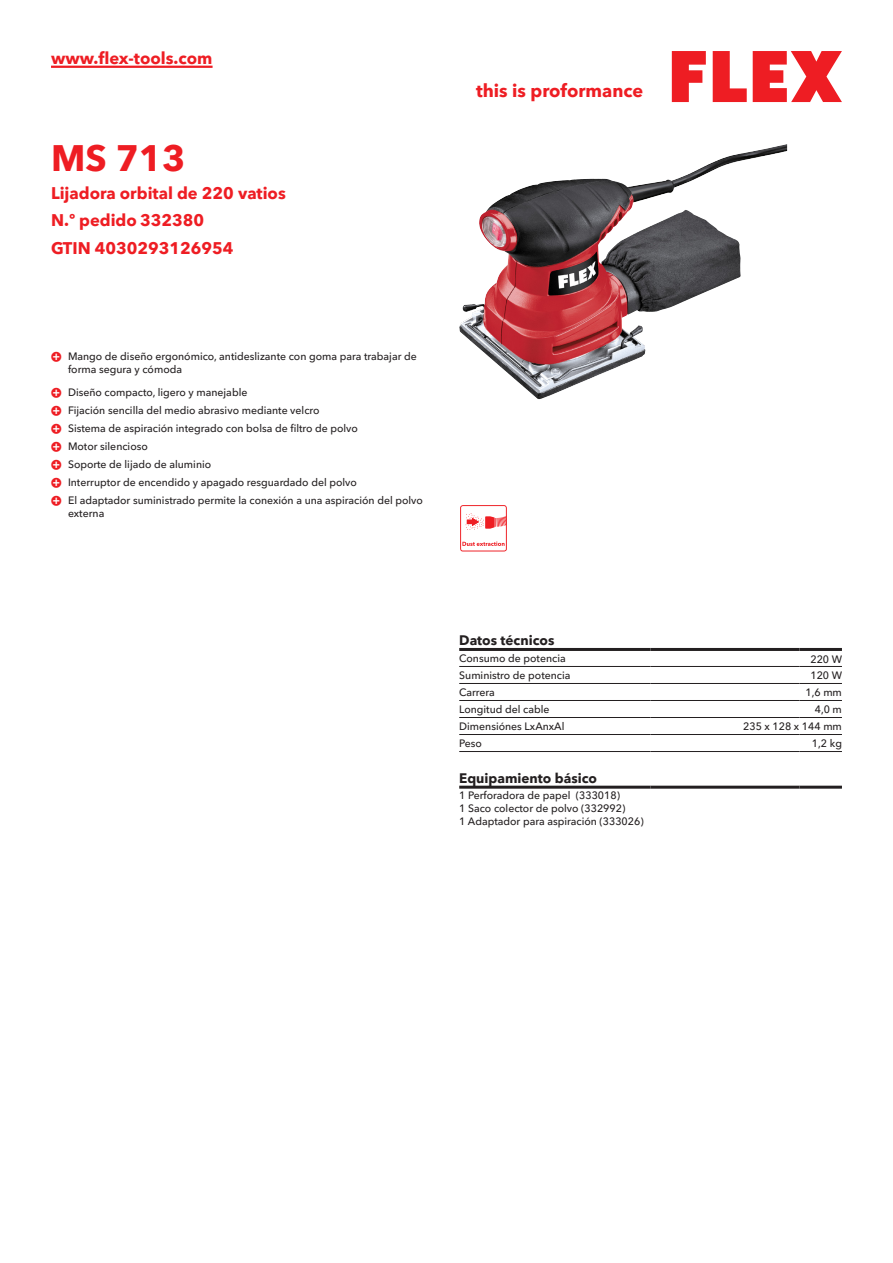
<style>
.page{position:relative;width:893px;height:1263px;background:#fff}
.page>*{position:absolute;margin:0;border:0;box-sizing:border-box;transform-origin:0 0}
.CB_AF_Product-name{font:700 36px "Avenir Next W1 G";color:#ee1d23}
.t1{font:700 18px "Avenir Next W1 G";color:#ee1d23}
.CB_AF_Product-short{font:700 16.5px "Avenir Next W1 G";color:#ee1d23}
.CB_AF_Order-number{font:700 16.5px "Avenir Next W1 G";color:#ee1d23}
.CB_AF_Table-headline{font:700 13.5px "Avenir Next W1 G";color:#231f20}
.CB_AF_Table-specific{font:500 10.5px/12.6px "Avenir Next W1 G";color:#231f20}
</style>
<div class="page">
<svg style="left:672px;top:51px;width:34px;height:51px"></svg>
<svg style="left:713px;top:51px;width:34px;height:51px"></svg>
<svg style="left:753px;top:51px;width:89px;height:51px"></svg>
<hr style="left:51px;top:66px;width:162px;height:2px;background:#ee1d23">
<img style="left:459px;top:146px;width:318px;height:253px">
<hr style="left:459px;top:666px;width:192px;height:1px;background:#231f20">
<hr style="left:651px;top:666px;width:148px;height:1px;background:#231f20">
<hr style="left:799px;top:666px;width:43px;height:1px;background:#231f20">
<hr style="left:459px;top:683px;width:192px;height:1px;background:#231f20">
<hr style="left:651px;top:683px;width:148px;height:1px;background:#231f20">
<hr style="left:799px;top:683px;width:43px;height:1px;background:#231f20">
<hr style="left:459px;top:700px;width:192px;height:1px;background:#231f20">
<hr style="left:651px;top:700px;width:148px;height:1px;background:#231f20">
<hr style="left:799px;top:700px;width:43px;height:1px;background:#231f20">
<hr style="left:459px;top:717px;width:192px;height:1px;background:#231f20">
<hr style="left:651px;top:717px;width:148px;height:1px;background:#231f20">
<hr style="left:799px;top:717px;width:43px;height:1px;background:#231f20">
<hr style="left:459px;top:734px;width:192px;height:1px;background:#231f20">
<hr style="left:651px;top:734px;width:148px;height:1px;background:#231f20">
<hr style="left:799px;top:734px;width:43px;height:1px;background:#231f20">
<hr style="left:459px;top:751px;width:192px;height:1px;background:#231f20">
<hr style="left:651px;top:751px;width:148px;height:1px;background:#231f20">
<hr style="left:799px;top:751px;width:43px;height:1px;background:#231f20">
<hr style="left:459px;top:648px;width:192px;height:3px;background:#231f20">
<hr style="left:651px;top:648px;width:148px;height:3px;background:#231f20">
<hr style="left:799px;top:648px;width:43px;height:3px;background:#231f20">
<hr style="left:459px;top:786px;width:192px;height:3px;background:#231f20">
<hr style="left:651px;top:786px;width:148px;height:3px;background:#231f20">
<hr style="left:799px;top:786px;width:43px;height:3px;background:#231f20">
<svg style="left:460px;top:505px;width:47px;height:46px"></svg>
<h3 class="CB_AF_Product-short" style="left:51px;top:45px;width:163px">www.flex-tools.com</h3>
<p class="CB_AF_Product-name" style="left:51px;top:130px;width:136px">MS 713</p>
<p class="CB_AF_Product-short" style="left:51px;top:180px;width:236px">Lijadora orbital de 220 vatios</p>
<p class="CB_AF_Order-number" style="left:51px;top:207px;width:155px">N.º pedido 332380</p>
<p class="CB_AF_Order-number" style="left:51px;top:235px;width:184px">GTIN 4030293126954</p>
<p class="CB_AF_Table-specific" style="left:68px;top:349px;width:350px">Mango de diseño ergonómico, antideslizante con goma para trabajar de forma segura y cómoda</p>
<p class="CB_AF_Table-specific" style="left:68px;top:385px;width:181px">Diseño compacto, ligero y manejable</p>
<p class="CB_AF_Table-specific" style="left:68px;top:403px;width:253px">Fijación sencilla del medio abrasivo mediante velcro</p>
<p class="CB_AF_Table-specific" style="left:68px;top:421px;width:291px">Sistema de aspiración integrado con bolsa de filtro de polvo</p>
<p class="CB_AF_Table-specific" style="left:68px;top:439px;width:81px">Motor silencioso</p>
<p class="CB_AF_Table-specific" style="left:68px;top:457px;width:145px">Soporte de lijado de aluminio</p>
<p class="CB_AF_Table-specific" style="left:68px;top:475px;width:290px">Interruptor de encendido y apagado resguardado del polvo</p>
<p class="CB_AF_Table-specific" style="left:68px;top:493px;width:356px">El adaptador suministrado permite la conexión a una aspiración del polvo externa</p>
<h2 class="t1" style="left:476px;top:77px;width:169px">this is proformance</h2>
<p class="CB_AF_Table-headline" style="left:459px;top:630px;width:97px">Datos técnicos</p>
<p class="CB_AF_Table-specific" style="left:459px;top:651px;width:108px">Consumo de potencia</p>
<p class="CB_AF_Table-specific" style="left:810px;top:652px;width:33px">220 W</p>
<p class="CB_AF_Table-specific" style="left:459px;top:668px;width:113px">Suministro de potencia</p>
<p class="CB_AF_Table-specific" style="left:810px;top:668px;width:33px">120 W</p>
<p class="CB_AF_Table-specific" style="left:459px;top:685px;width:37px">Carrera</p>
<p class="CB_AF_Table-specific" style="left:805px;top:685px;width:38px">1,6 mm</p>
<p class="CB_AF_Table-specific" style="left:459px;top:702px;width:92px">Longitud del cable</p>
<p class="CB_AF_Table-specific" style="left:815px;top:702px;width:29px">4,0 m</p>
<p class="CB_AF_Table-specific" style="left:459px;top:719px;width:107px">Dimensiónes LxAnxAl</p>
<p class="CB_AF_Table-specific" style="left:743px;top:719px;width:100px">235 x 128 x 144 mm</p>
<p class="CB_AF_Table-specific" style="left:459px;top:736px;width:24px">Peso</p>
<p class="CB_AF_Table-specific" style="left:812px;top:736px;width:32px">1,2 kg</p>
<p class="CB_AF_Table-headline" style="left:459px;top:767px;width:139px">Equipamiento básico</p>
<p class="CB_AF_Table-specific" style="left:459px;top:788px;width:186px">1 Perforadora de papel (333018)<br>1 Saco colector de polvo (332992)<br>1 Adaptador para aspiración (333026)</p>
</div>
